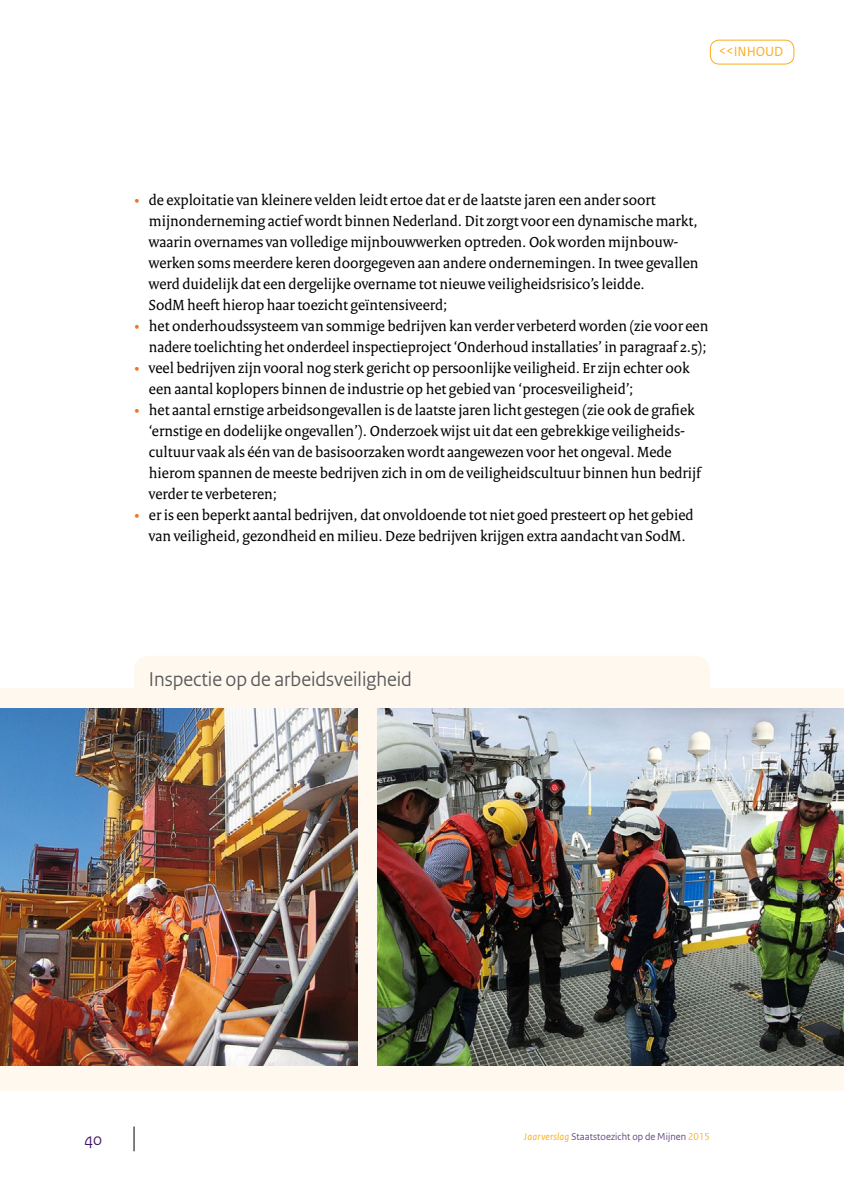
<style>
.page{position:relative;width:844px;height:1191px;background:#fff}
.page>*{position:absolute;margin:0;border:0;box-sizing:border-box;transform-origin:0 0}
.t1{font:21px "Rijksoverheid Sans Heading";color:#58595b}
.t2{font:17.5px "Rijksoverheid Sans Heading";color:#411663}
.t3{font:15.75px/21px "Rijksoverheid Serif";color:#000}
.t4{font:14px "Rijksoverheid Sans Text";color:#fbad1d}
.t5{font:10.5px "Rijksoverheid Sans Heading";letter-spacing:.01em;color:#5a3c78}
.s1{color:#f47421}
.s2{font-family:"Rijksoverheid Sans Text";font-style:italic;color:#fbad1d}
.s3{color:#fbad1d}
</style>
<div class="page">
<svg style="left:134px;top:1126px;width:1px;height:25px"></svg>
<div style="left:0;top:688px;width:843px;height:402px;background:#fff8ef"></div>
<div style="left:134px;top:656px;width:575px;height:62px;background:#fff8ef"></div>
<img style="left:377px;top:709px;width:466px;height:357px">
<img style="left:0;top:709px;width:357px;height:356px">
<div style="left:709px;top:40px;width:85px;height:24px;border:1px solid #fbad1d;border-radius:9px"></div>
<p class="t4" style="left:718px;top:43px;width:66px">&lt;&lt;INHOUD</p>
<p class="t3" style="left:149px;top:189px;width:551px;text-indent:-15px"><span class="s1">•</span> de exploitatie van kleinere velden leidt ertoe dat er de laatste jaren een ander soort mijnonderneming actief wordt binnen Nederland. Dit zorgt voor een dynamische markt, waarin overnames van volledige mijnbouwwerken optreden. Ook worden mijnbouw&shy;werken soms meerdere keren doorgegeven aan andere ondernemingen. In twee gevallen werd duidelijk dat een dergelijke overname tot nieuwe veiligheidsrisico’s leidde.<br>SodM heeft hierop haar toezicht geïntensiveerd;</p>
<p class="t3" style="left:134px;top:315px;width:575px;text-align:right"><span class="s1">•</span> het onderhoudssysteem van sommige bedrijven kan verder verbeterd worden (zie voor een nadere toelichting het onderdeel inspectieproject ‘Onderhoud installaties’ in paragraaf 2.5);</p>
<p class="t3" style="left:149px;top:357px;width:542px;text-indent:-15px"><span class="s1">•</span> veel bedrijven zijn vooral nog sterk gericht op persoonlijke veiligheid. Er zijn echter ook een aantal koplopers binnen de industrie op het gebied van ‘procesveiligheid’;</p>
<p class="t3" style="left:149px;top:399px;width:553px;text-indent:-15px"><span class="s1">•</span> het aantal ernstige arbeidsongevallen is de laatste jaren licht gestegen (zie ook de grafiek ‘ernstige en dodelijke ongevallen’). Onderzoek wijst uit dat een gebrekkige veiligheids&shy;cultuur vaak als één van de basisoorzaken wordt aangewezen voor het ongeval. Mede hierom spannen de meeste bedrijven zich in om de veiligheidscultuur binnen hun bedrijf verder te verbeteren;</p>
<p class="t3" style="left:134px;top:504px;width:561px;text-align:center"><span class="s1">•</span> er is een beperkt aantal bedrijven, dat onvoldoende tot niet goed presteert op het gebied van veiligheid, gezondheid en milieu. Deze bedrijven krijgen extra aandacht van SodM.</p>
<h1 class="t1" style="left:149px;top:667px;width:264px">Inspectie op de arbeidsveiligheid</h1>
<p class="t2" style="left:84px;top:1128px;width:19px">40</p>
<p class="t5" style="left:523px;top:1130px;width:187px"><span class="s2">Jaarverslag</span> Staatstoezicht op de Mijnen <span class="s3">2015</span></p>
</div>
